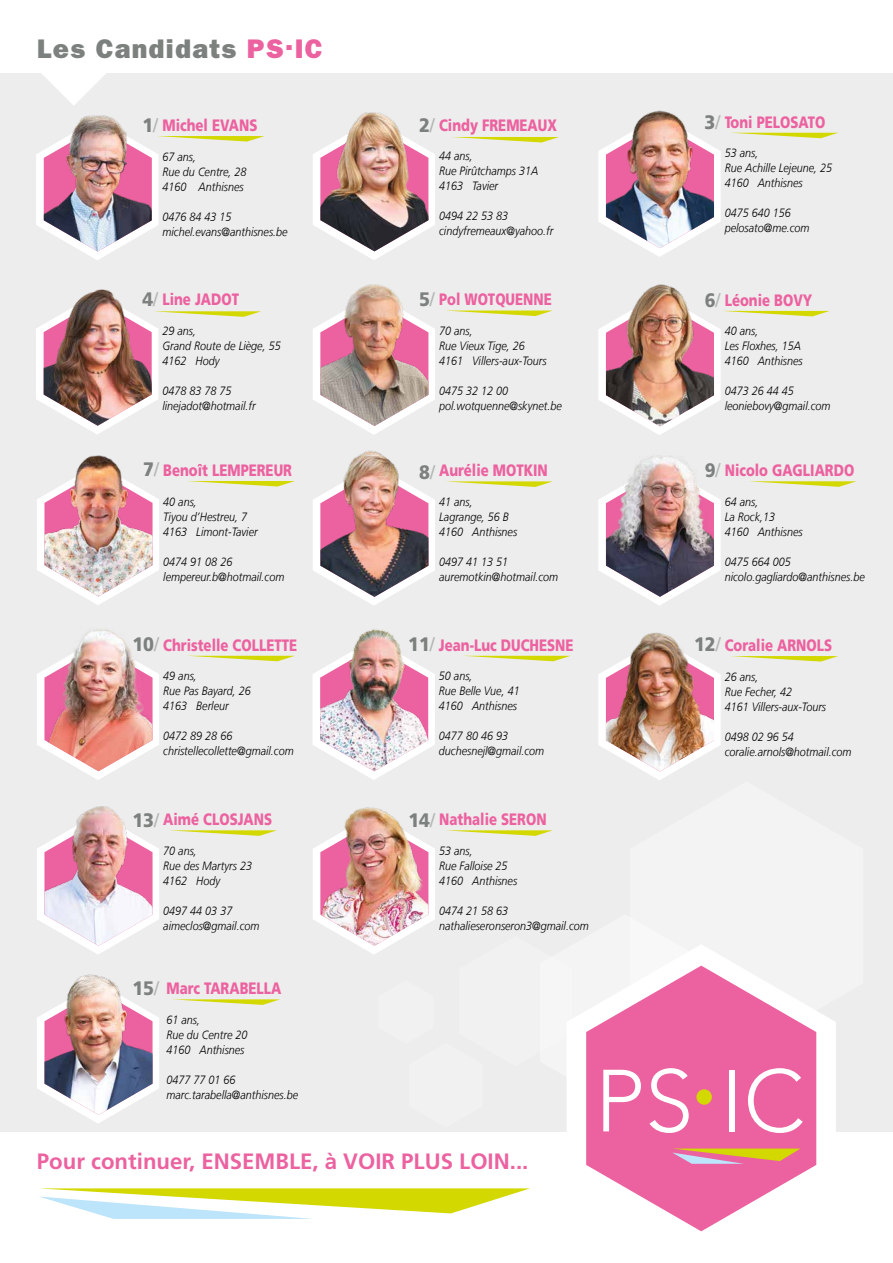
<style>
.page{position:relative;width:893px;height:1263px;background:#eeeded}
.page>*{position:absolute;margin:0;border:0;box-sizing:border-box;transform-origin:0 0}
.t1{font:300 87.15px "Avenir LT Std";color:#fff}
.t2{font:27px "ITC Franklin Gothic Std Hvy";letter-spacing:.05em;color:#7c817e}
.t3{font:700 22.2px "Frutiger LT Std";color:#ec619f}
.t4{font:900 16.5px "Frutiger LT Com";color:#ec619f;scale:.8 1}
.t5{font:italic 300 12px/15px "Frutiger LT Com";color:#000;scale:.9 1}
.s1{color:#ec619f}
.s2{font-size:19.5px;color:#7c817e}
.s3{font-weight:400;font-size:19.5px;color:#b1b6b3}
</style>
<div class="page">
<img style="left:81px;top:115px;width:33px;height:4px">
<img style="left:36px;top:119px;width:229px;height:141px">
<svg style="left:37px;top:495px;width:122px;height:110px"></svg>
<img style="left:45px;top:455px;width:108px;height:141px">
<svg style="left:188px;top:481px;width:107px;height:5px"></svg>
<svg style="left:598px;top:670px;width:123px;height:110px"></svg>
<img style="left:606px;top:632px;width:108px;height:139px">
<svg style="left:731px;top:656px;width:107px;height:5px"></svg>
<svg style="left:313px;top:150px;width:122px;height:110px"></svg>
<img style="left:320px;top:112px;width:108px;height:139px">
<svg style="left:452px;top:137px;width:107px;height:5px"></svg>
<svg style="left:313px;top:496px;width:122px;height:109px"></svg>
<img style="left:320px;top:450px;width:108px;height:147px">
<svg style="left:445px;top:481px;width:108px;height:6px"></svg>
<svg style="left:37px;top:844px;width:122px;height:110px"></svg>
<img style="left:45px;top:806px;width:108px;height:140px">
<svg style="left:170px;top:830px;width:107px;height:6px"></svg>
<svg style="left:598px;top:147px;width:123px;height:110px"></svg>
<img style="left:606px;top:110px;width:108px;height:138px">
<svg style="left:736px;top:133px;width:101px;height:5px"></svg>
<svg style="left:598px;top:496px;width:123px;height:109px"></svg>
<img style="left:606px;top:455px;width:108px;height:142px">
<svg style="left:749px;top:481px;width:107px;height:6px"></svg>
<img style="left:353px;top:807px;width:34px;height:6px">
<img style="left:36px;top:293px;width:225px;height:141px">
<svg style="left:37px;top:670px;width:122px;height:110px"></svg>
<img style="left:45px;top:629px;width:108px;height:142px">
<svg style="left:191px;top:656px;width:103px;height:5px"></svg>
<svg style="left:37px;top:1013px;width:122px;height:110px"></svg>
<img style="left:45px;top:974px;width:108px;height:141px">
<svg style="left:173px;top:999px;width:107px;height:6px"></svg>
<svg style="left:313px;top:325px;width:122px;height:109px"></svg>
<img style="left:320px;top:284px;width:108px;height:142px">
<svg style="left:453px;top:311px;width:98px;height:5px"></svg>
<svg style="left:313px;top:670px;width:122px;height:110px"></svg>
<img style="left:320px;top:629px;width:108px;height:142px">
<svg style="left:467px;top:656px;width:103px;height:5px"></svg>
<img style="left:643px;top:284px;width:38px;height:10px">
<svg style="left:598px;top:294px;width:232px;height:141px"></svg>
<div style="left:0;top:1132px;width:893px;height:131px;background:#fff"></div>
<svg style="left:567px;top:1051px;width:269px;height:181px"></svg>
<svg style="left:710px;top:950px;width:126px;height:101px"></svg>
<svg style="left:313px;top:813px;width:397px;height:314px"></svg>
<svg style="left:586px;top:965px;width:230px;height:266px;fill:#ec619f"></svg>
<div style="left:696px;top:1089px;width:16px;height:16px;background:#d3d800;border-radius:50%"></div>
<svg style="left:672px;top:1148px;width:128px;height:16px;background:#dba26d"></svg>
<div style="left:0;top:0;width:893px;height:72px;background:#fff"></div>
<svg style="left:35px;top:72px;width:78px;height:33px"></svg>
<svg style="left:39px;top:1188px;width:491px;height:31px"></svg>
<h2 class="t2" style="left:37px;top:33px;width:287px">Les Candidats <span class="s1">PS</span><sup>.</sup><span class="s1">IC</span></h2>
<h3 class="t4" style="left:142px;top:115px;width:145px"><span class="s2">1</span><span class="s3">/</span> Michel EVANS</h3>
<p class="t5" style="left:163px;top:149px;width:95px">67 ans,<br>Rue du Centre, 28<br>4160 Anthisnes</p>
<p class="t5" style="left:163px;top:209px;width:140px">0476 84 43 15 michel.evans@anthisnes.be</p>
<h3 class="t4" style="left:142px;top:289px;width:122px"><span class="s2">4</span><span class="s3">/</span> Line JADOT</h3>
<p class="t5" style="left:162px;top:323px;width:133px">29 ans,<br>Grand Route de Liège, 55<br>4162 Hody</p>
<p class="t5" style="left:162px;top:383px;width:105px">0478 83 78 75 linejadot@hotmail.fr</p>
<h3 class="t4" style="left:143px;top:460px;width:187px"><span class="s2">7</span><span class="s3">/</span> Benoît LEMPEREUR</h3>
<p class="t5" style="left:163px;top:494px;width:106px">40 ans,<br>Tiyou d’Hestreu, 7<br>4163 Limont-Tavier</p>
<p class="t5" style="left:163px;top:554px;width:136px">0474 91 08 26 lempereur.b@hotmail.com</p>
<h3 class="t4" style="left:132px;top:635px;width:207px"><span class="s2">10</span><span class="s3">/</span> Christelle COLLETTE</h3>
<p class="t5" style="left:163px;top:669px;width:99px">49 ans,<br>Rue Pas Bayard, 26<br>4163 Berleur</p>
<p class="t5" style="left:163px;top:729px;width:146px">0472 89 28 66 christellecollette@gmail.com</p>
<h3 class="t4" style="left:419px;top:115px;width:174px"><span class="s2">2</span><span class="s3">/</span> Cindy FREMEAUX</h3>
<p class="t5" style="left:439px;top:149px;width:112px">44 ans,<br>Rue Pirûtchamps 31A<br>4163 Tavier</p>
<p class="t5" style="left:439px;top:209px;width:128px">0494 22 53 83 cindyfremeaux@yahoo.fr</p>
<h3 class="t4" style="left:419px;top:290px;width:167px"><span class="s2">5</span><span class="s3">/</span> Pol WOTQUENNE</h3>
<p class="t5" style="left:439px;top:323px;width:121px">70 ans,<br>Rue Vieux Tige, 26<br>4161 Villers-aux-Tours</p>
<p class="t5" style="left:439px;top:383px;width:138px">0475 32 12 00 pol.wotquenne@skynet.be</p>
<h3 class="t4" style="left:419px;top:461px;width:162px"><span class="s2">8</span><span class="s3">/</span> Aurélie MOTKIN</h3>
<p class="t5" style="left:439px;top:494px;width:88px">41 ans,<br>Lagrange, 56 B<br>4160 Anthisnes</p>
<p class="t5" style="left:439px;top:554px;width:134px">0497 41 13 51 auremotkin@hotmail.com</p>
<h3 class="t4" style="left:408px;top:635px;width:208px"><span class="s2">11</span><span class="s3">/</span> Jean-Luc DUCHESNE</h3>
<p class="t5" style="left:439px;top:669px;width:91px">50 ans,<br>Rue Belle Vue, 41<br>4160 Anthisnes</p>
<p class="t5" style="left:439px;top:729px;width:118px">0477 80 46 93 duchesnejl@gmail.com</p>
<h3 class="t4" style="left:704px;top:112px;width:153px"><span class="s2">3</span><span class="s3">/</span> Toni PELOSATO</h3>
<p class="t5" style="left:725px;top:146px;width:121px">53 ans,<br>Rue Achille Lejeune, 25<br>4160 Anthisnes</p>
<p class="t5" style="left:725px;top:206px;width:96px">0475 640 156 pelosato@me.com</p>
<h3 class="t4" style="left:705px;top:290px;width:136px"><span class="s2">6</span><span class="s3">/</span> Léonie BOVY</h3>
<p class="t5" style="left:725px;top:324px;width:88px">40 ans,<br>Les Floxhes, 15A<br>4160 Anthisnes</p>
<p class="t5" style="left:725px;top:384px;width:119px">0473 26 44 45 leoniebovy@gmail.com</p>
<h3 class="t4" style="left:705px;top:460px;width:188px"><span class="s2">9</span><span class="s3">/</span> Nicolo GAGLIARDO</h3>
<p class="t5" style="left:725px;top:494px;width:88px">64 ans,<br>La Rock,13<br>4160 Anthisnes</p>
<p class="t5" style="left:725px;top:554px;width:157px">0475 664 005 nicolo.gagliardo@anthisnes.be</p>
<h3 class="t4" style="left:694px;top:635px;width:174px"><span class="s2">12</span><span class="s3">/</span> Coralie ARNOLS</h3>
<p class="t5" style="left:725px;top:669px;width:114px">26 ans,<br>Rue Fecher, 42<br>4161 Villers-aux-Tours</p>
<p class="t5" style="left:725px;top:729px;width:142px">0498 02 96 54 coralie.arnols@hotmail.com</p>
<h3 class="t4" style="left:132px;top:809px;width:176px"><span class="s2">13</span><span class="s3">/</span> Aimé CLOSJANS</h3>
<p class="t5" style="left:163px;top:843px;width:100px">70 ans,<br>Rue des Martyrs 23<br>4162 Hody</p>
<p class="t5" style="left:163px;top:903px;width:108px">0497 44 03 37 aimeclos@gmail.com</p>
<h3 class="t4" style="left:408px;top:809px;width:174px"><span class="s2">14</span><span class="s3">/</span> Nathalie SERON</h3>
<p class="t5" style="left:439px;top:843px;width:88px">53 ans,<br>Rue Falloise 25<br>4160 Anthisnes</p>
<p class="t5" style="left:439px;top:903px;width:168px">0474 21 58 63 nathalieseronseron3@gmail.com</p>
<h3 class="t4" style="left:132px;top:978px;width:188px"><span class="s2">15</span><span class="s3">/</span> Marc TARABELLA</h3>
<p class="t5" style="left:166px;top:1012px;width:92px">61 ans,<br>Rue du Centre 20<br>4160 Anthisnes</p>
<p class="t5" style="left:166px;top:1072px;width:148px">0477 77 01 66 marc.tarabella@anthisnes.be</p>
<h3 class="t3" style="left:37px;top:1148px;width:493px">Pour continuer, ENSEMBLE, à VOIR PLUS LOIN...</h3>
<h1 class="t1" style="left:595px;top:1050px;width:211px">PS IC</h1>
</div>
